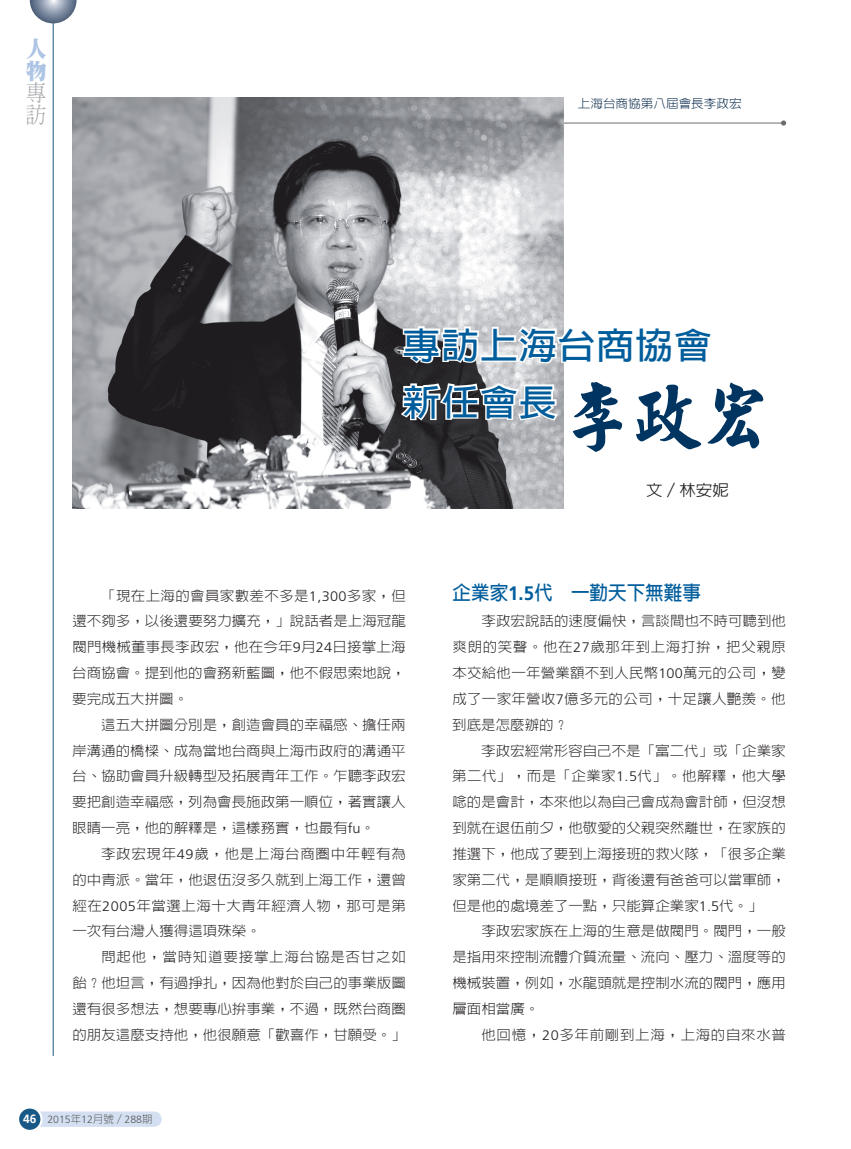
<style>
.page{position:relative;width:851px;height:1149px;background:#fff}
.page>*{position:absolute;margin:0;border:0;box-sizing:border-box;transform-origin:0 0}
.t1{font:700 36px/57px "AR Hei B5";letter-spacing:.025em;color:#005d9c;scale:1.05 1}
.t2{font:900 21.75px/21.8px "AR Ming B5";color:#adc4e5;scale:.95 1}
.t3{font:300 21.75px/21.8px "AR Ming B5";color:#a8a9ad;scale:.95 1}
.t4{font:700 19.5px "AR Hei B5";color:#005d9c;scale:.95 1}
.t5{font:500 15.75px "AR Hei B5";color:#231f20;scale:1.05 1}
.t6{font:300 13.8px/25.8px "AR Hei B5";color:#231f20;text-align:justify;scale:1.05 1}
.t7{font:300 13.8px "AR Hei B5";letter-spacing:.045em;color:#231f20;scale:1.05 1}
.t8{font:300 12px "AR Hei B5";color:#022546;scale:1.05 1}
.t9{font:300 10.5px "Frutiger";color:#57585a}
.s1{font-family:"AR Mao Kai B5";font-weight:800;font-size:73.5px;color:#003562}
.s2{font-family:"Frutiger"}
.s3{font-weight:700;font-size:12px;color:#fff}
.s4{font-family:"AR Hei B5"}
</style>
<div class="page">
<div style="left:30px;top:1111px;width:132px;height:15px;background:#d4e0f1;border-radius:8px"></div>
<div style="left:18px;top:1107px;width:23px;height:23px;background:#175887;border-radius:50%"></div>
<div style="left:17px;top:1106px;width:26px;height:25px;border:2px solid #fff;border-radius:50%"></div>
<hr style="left:53px;top:0;width:1px;height:1055px;background:#175887">
<svg style="left:30px;top:0;width:47px;height:23px"></svg>
<svg style="left:780px;top:120px;width:6px;height:5px"></svg>
<hr style="left:467px;top:123px;width:316px;height:1px;background:#6c6d70">
<img style="left:72px;top:98px;width:491px;height:410px">
<svg style="left:398px;top:201px;width:166px;height:308px"></svg>
<h2 class="t2" style="left:26px;top:38px;width:23px">人物</h2>
<h2 class="t3" style="left:26px;top:82px;width:22px">專訪</h2>
<p class="t8" style="left:577px;top:98px;width:157px">上海台商協第八屆會長李政宏</p>
<h1 class="t1" style="left:402px;top:316px;width:355px">專訪上海台商協會<br>新任會長<span class="s1">李政宏</span></h1>
<p class="t6" style="left:72px;top:582px;width:319px;text-indent:29px">「現在上海的會員家數差不多是<span class="s2">1,300</span>多家，但還不夠多，以後還要努力擴充，」說話者是上海冠龍閥門機械董事長李政宏，他在今年<span class="s2">9</span>月<span class="s2">24</span>日接掌上海台商協會。提到他的會務新藍圖，他不假思索地說，要完成五大拼圖。</p>
<p class="t6" style="left:72px;top:711px;width:319px;text-indent:29px">這五大拼圖分別是，創造會員的幸福感、擔任兩岸溝通的橋樑、成為當地台商與上海市政府的溝通平台、協助會員升級轉型及拓展青年工作。乍聽李政宏要把創造幸福感，列為會長施政第一順位，著實讓人眼睛一亮，他的解釋是，這樣務實，也最有<span class="s2">fu</span>。</p>
<p class="t6" style="left:72px;top:840px;width:319px;text-indent:29px">李政宏現年<span class="s2">49</span>歲，他是上海台商圈中年輕有為的中青派。當年，他退伍沒多久就到上海工作，還曾經在<span class="s2">2005</span>年當選上海十大青年經濟人物，那可是第一次有台灣人獲得這項殊榮。</p>
<p class="t6" style="left:72px;top:943px;width:319px;text-indent:29px">問起他，當時知道要接掌上海台協是否甘之如飴？他坦言，有過掙扎，因為他對於自己的事業版圖還有很多想法，想要專心拚事業，不過，既然台商圈的朋友這麼支持他，他很願意「歡喜作，甘願受。」</p>
<p class="t5" style="left:646px;top:482px;width:80px">文／林安妮</p>
<h3 class="t4" style="left:452px;top:582px;width:263px">企業家<span class="s2">1.5</span>代 一勤天下無難事</h3>
<p class="t6" style="left:452px;top:608px;width:319px;text-indent:29px">李政宏說話的速度偏快，言談間也不時可聽到他爽朗的笑聲。他在<span class="s2">27</span>歲那年到上海打拚，把父親原本交給他一年營業額不到人民幣<span class="s2">100</span>萬元的公司，變成了一家年營收<span class="s2">7</span>億多元的公司，十足讓人艷羨。他到底是怎麼辦的？</p>
<p class="t6" style="left:452px;top:737px;width:319px;text-indent:29px">李政宏經常形容自己不是「富二代」或「企業家第二代」，而是「企業家<span class="s2">1.5</span>代」。他解釋，他大學唸的是會計，本來他以為自己會成為會計師，但沒想到就在退伍前夕，他敬愛的父親突然離世，在家族的推選下，他成了要到上海接班的救火隊，「很多企業家第二代，是順順接班，背後還有爸爸可以當軍師，但是他的處境差了一點，只能算企業家<span class="s2">1.5</span>代。」</p>
<p class="t6" style="left:452px;top:917px;width:319px;text-indent:29px">李政宏家族在上海的生意是做閥門。閥門，一般是指用來控制流體介質流量、流向、壓力、溫度等的機械裝置，例如，水龍頭就是控制水流的閥門，應用層面相當廣。</p>
<p class="t7" style="left:481px;top:1027px;width:291px">他回憶，<span class="s2">20</span>多年前剛到上海，上海的自來水普</p>
<p class="t9" style="left:23px;top:1113px;width:131px"><span class="s3">46</span> 2015<span class="s4">年</span>12<span class="s4">月號／</span>288<span class="s4">期</span></p>
</div>
